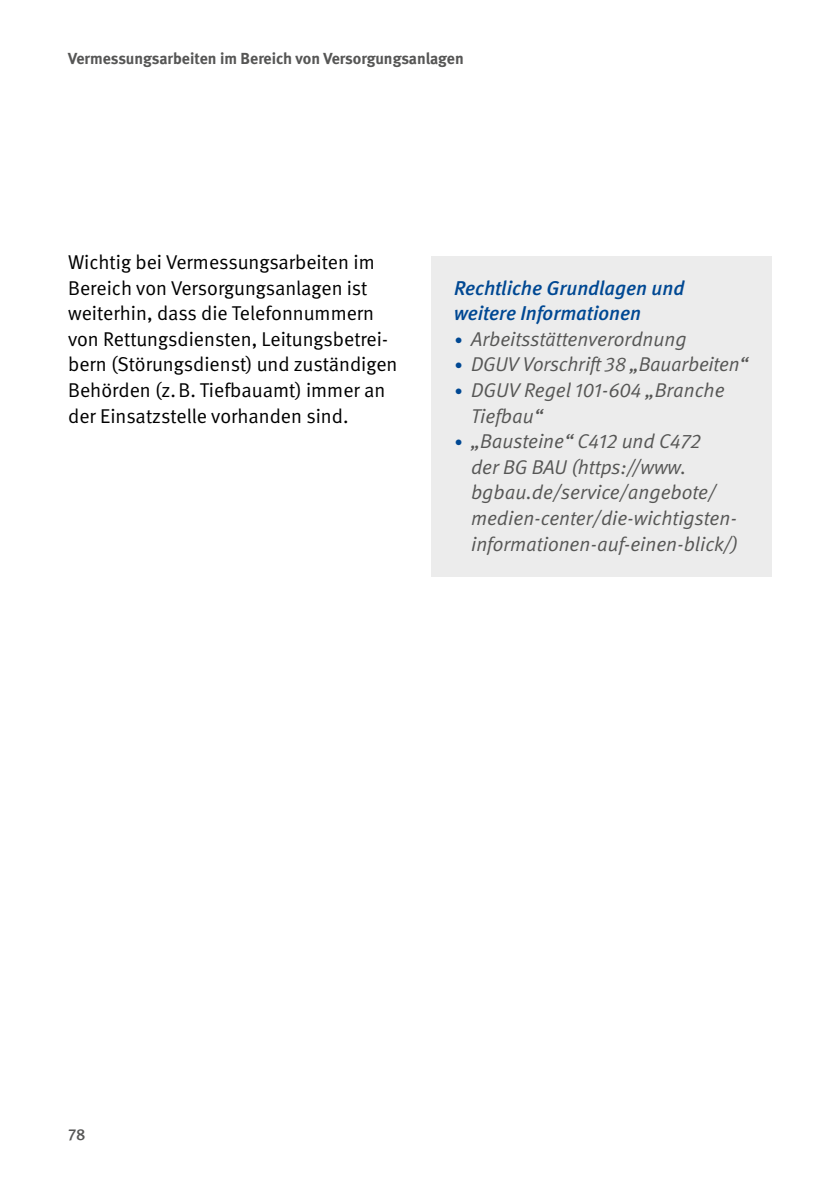
<style>
.page{position:relative;width:840px;height:1191px;background:#fff}
.page>*{position:absolute;margin:0;border:0;box-sizing:border-box;transform-origin:0 0}
.Fließtext_FT_Abstand_vor{font:20px/25.6px "DGUV Meta";color:#000}
.t1{font:italic 20px/25.6px "DGUV Meta";color:#565655}
.Fließtext_Rechtliche_Grundlagen{font:italic 500 20px/25.6px "DGUV Meta";color:#004893}
.t2{font:700 16px "DGUV Meta";color:#565655}
.t3{font:500 16px "DGUV Meta";color:#565655}
.s1{font-size:16px;color:#004893}
</style>
<div class="page">
<div style="left:431px;top:256px;width:340px;height:321px;background:#ececec"></div>
<p class="t2" style="left:68px;top:49px;width:397px">Vermessungsarbeiten im Bereich von Versorgungsanlagen</p>
<p class="Fließtext_FT_Abstand_vor" style="left:68px;top:250px;width:331px">Wichtig bei Vermessungsarbeiten im Bereich von Versorgungsanlagen ist weiterhin, dass die Telefonnummern von Rettungsdiensten, Leitungsbetrei&shy;bern (Störungsdienst) und zuständigen Behörden (z.B. Tiefbauamt) immer an der Einsatzstelle vorhanden sind.</p>
<p class="Fließtext_Rechtliche_Grundlagen" style="left:454px;top:275px;width:232px">Rechtliche Grundlagen und weitere Informationen</p>
<p class="t1" style="left:454px;top:326px;width:234px"><span class="s1">•</span> Arbeitsstättenverordnung</p>
<p class="t1" style="left:454px;top:352px;width:295px"><span class="s1">•</span> DGUV Vorschrift 38 „Bauarbeiten“</p>
<p class="t1" style="left:471px;top:378px;width:255px;text-indent:-17px"><span class="s1">•</span> DGUV Regel 101-604 „Branche<br>Tiefbau“</p>
<p class="t1" style="left:471px;top:429px;width:268px;text-indent:-17px"><span class="s1">•</span> „Bausteine“ C412 und C472<br>der BG BAU (https://www. bgbau.de/service/angebote/ medien-center/die-wichtigsten&shy;informationen-auf-einen-blick/)</p>
<p class="t3" style="left:68px;top:1124px;width:19px">78</p>
</div>
